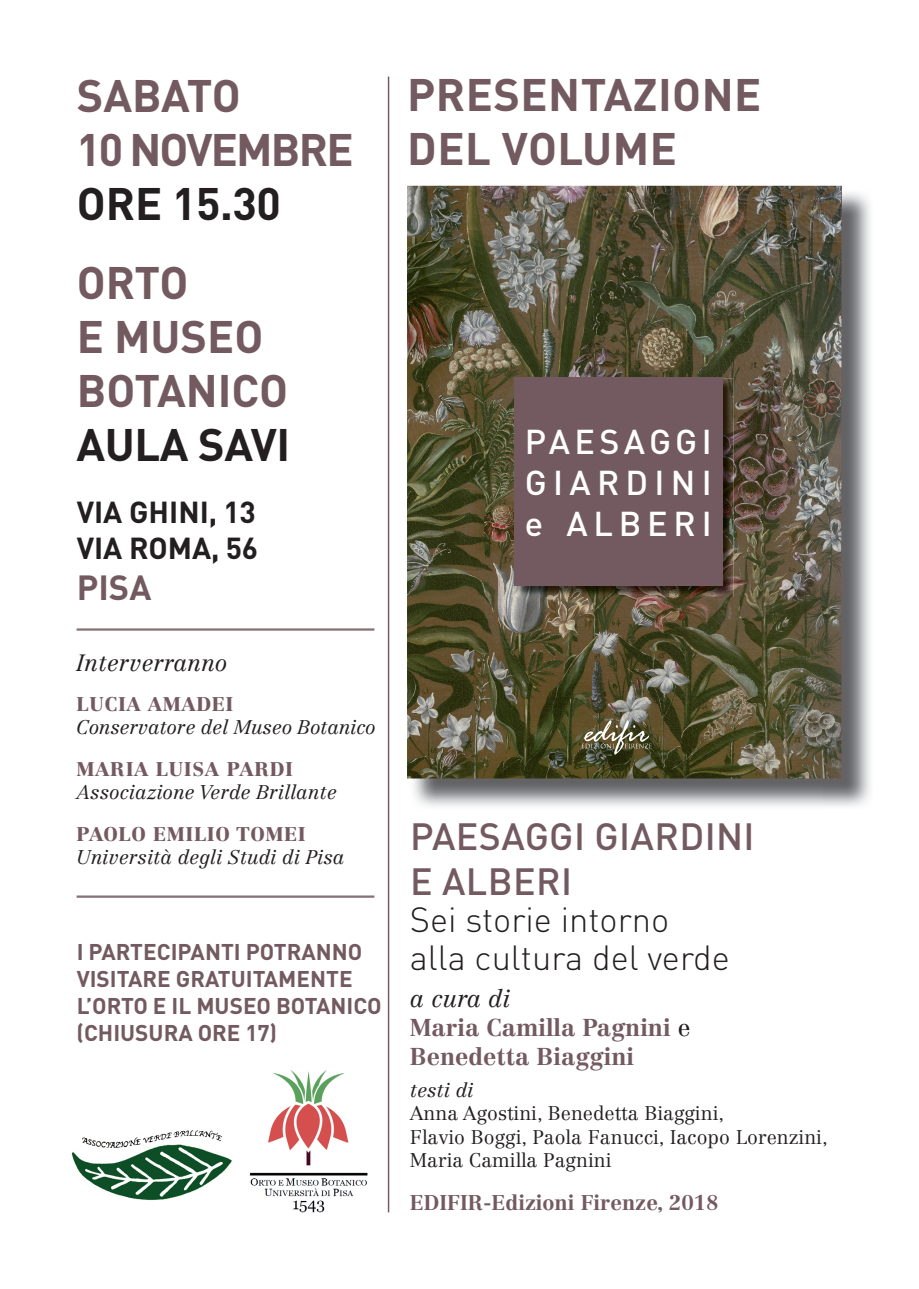
<style>
.page{position:relative;width:919px;height:1289px;background:#fff}
.page>*{position:absolute;margin:0;border:0;box-sizing:border-box;transform-origin:0 0}
.t1{font:700 45px/54px "DINOT";color:#735a61}
.t2{font:700 45px/54px "DINOT";letter-spacing:-.04em;color:#735a61}
.t3{font:700 45px "DINOT";letter-spacing:-.01em;color:#231f20}
.t4{font:500 37.5px/45px "DINOT";letter-spacing:.01em;color:#735a61}
.t5{font:300 34.5px/37.5px "DINOT";color:#231f20}
.t6{font:700 34.5px "DINOT";color:#735a61}
.t7{font:500 34.05px/41px "DINOT";letter-spacing:.17em;color:#fff;text-align:justify}
.t8{font:700 30px/36px "DINOT";color:#231f20}
.t9{font:700 24px/28.8px "Centennial LT Std";color:#735a61}
.t10{font:italic 300 23.25px "Centennial LT Std";color:#231f20}
.t11{font:700 22.5px/27px "DINOT";color:#735a61}
.t12{font:700 21px "Centennial LT Std";color:#735a61}
.t13{font:300 19.5px/23.4px "Centennial LT Std";color:#231f20}
.t14{font:italic 300 19.5px "Centennial LT Std";color:#231f20}
.t15{font:900 19.5px "Centennial LT Std";letter-spacing:.03em;color:#735a61}
.s1{font-weight:300;font-style:italic;color:#231f20}
.s2{font-weight:400;color:#231f20}
</style>
<div class="page">
<hr style="left:388px;top:77px;width:1px;height:1135px;background:#735a61">
<hr style="left:77px;top:628px;width:297px;height:2px;background:#877176">
<img style="left:822px;top:193px;width:48px;height:614px">
<img style="left:410px;top:778px;width:412px;height:28px">
<svg style="left:841px;top:186px;width:1px;height:592px"></svg>
<img style="left:407px;top:186px;width:434px;height:592px">
<img style="left:515px;top:379px;width:218px;height:218px">
<div style="left:514px;top:377px;width:208px;height:209px;background:#735a61"></div>
<img style="left:581px;top:720px;width:70px;height:34px">
<img style="left:71px;top:1130px;width:161px;height:71px">
<img style="left:249px;top:1070px;width:119px;height:143px">
<hr style="left:77px;top:895px;width:297px;height:2px;background:#877176">
<h1 class="t2" style="left:77px;top:67px;width:278px">SABATO<br>10 NOVEMBRE</h1>
<h1 class="t3" style="left:77px;top:174px;width:206px">ORE 15.30</h1>
<h1 class="t1" style="left:77px;top:255px;width:213px">ORTO<br>E MUSEO<br>BOTANICO</h1>
<h1 class="t3" style="left:77px;top:415px;width:215px">AULA SAVI</h1>
<h3 class="t8" style="left:77px;top:493px;width:183px">VIA GHINI, 13<br>VIA ROMA, 56</h3>
<h3 class="t6" style="left:77px;top:565px;width:76px">PISA</h3>
<p class="t10" style="left:77px;top:648px;width:152px">Interverranno</p>
<p class="t15" style="left:77px;top:692px;width:158px">LUCIA AMADEI</p>
<p class="t14" style="left:77px;top:715px;width:300px">Conservatore del Museo Botanico</p>
<p class="t15" style="left:77px;top:756px;width:218px">MARIA LUISA PARDI</p>
<p class="t14" style="left:77px;top:780px;width:262px">Associazione Verde Brillante</p>
<p class="t15" style="left:77px;top:821px;width:231px">PAOLO EMILIO TOMEI</p>
<p class="t14" style="left:77px;top:845px;width:269px">Università degli Studi di Pisa</p>
<p class="t11" style="left:77px;top:937px;width:306px">I PARTECIPANTI POTRANNO<br>VISITARE GRATUITAMENTE<br>L’ORTO E IL MUSEO BOTANICO (CHIUSURA ORE 17)</p>
<h1 class="t1" style="left:407px;top:66px;width:355px">PRESENTAZIONE<br>DEL VOLUME</h1>
<h3 class="t7" style="left:524px;top:420px;width:188px">PAESAGGI GIARDINI e ALBERI</h3>
<h2 class="t4" style="left:410px;top:813px;width:346px">PAESAGGI GIARDINI<br>E ALBERI</h2>
<h3 class="t5" style="left:410px;top:900px;width:321px">Sei storie intorno alla cultura del verde</h3>
<p class="t9" style="left:410px;top:984px;width:282px"><span class="s1">a cura di<br></span>Maria Camilla Pagnini <span class="s2">e<br></span>Benedetta Biaggini</p>
<p class="t14" style="left:410px;top:1078px;width:65px">testi di</p>
<p class="t13" style="left:410px;top:1101px;width:419px">Anna Agostini, Benedetta Biaggini,<br>Flavio Boggi, Paola Fanucci, Iacopo Lorenzini,<br>Maria Camilla Pagnini</p>
<p class="t12" style="left:410px;top:1190px;width:310px">EDIFIR-Edizioni Firenze, 2018</p>
</div>
